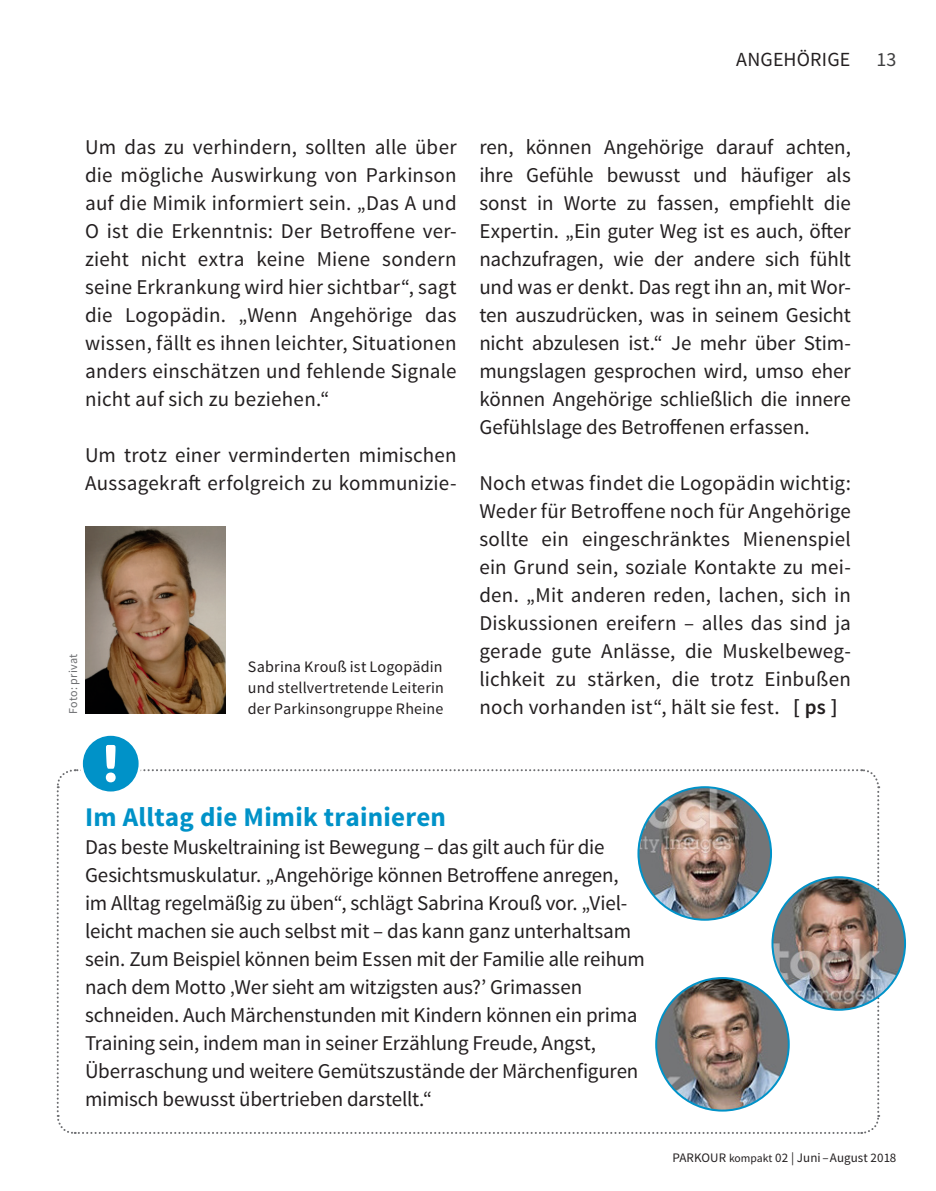
<style>
.page{position:relative;width:936px;height:1191px;background:#fff}
.page>*{position:absolute;margin:0;border:0;box-sizing:border-box;transform-origin:0 0}
.Copy{font:700 27px "Source Sans Pro";letter-spacing:.005em;color:#0092c8}
.Copy-2{font:21px/28px "Source Sans Pro";letter-spacing:-.005em;color:#231f20;text-align:justify}
.t1{font:20px "Source Sans Pro";letter-spacing:.01em;color:#231f20}
.t2{font:20px "Source Sans Pro";color:#3e3e3f}
.BU_2{font:16px/21px "Source Sans Pro";letter-spacing:.01em;color:#231f20}
.t3{font:13px "Source Sans Pro";letter-spacing:.005em;color:#231f20}
.BU_Credits{font:12px "Source Sans Pro";letter-spacing:.02em;color:#6c6d70}
.s1{font-weight:600}
.s2{font-size:11.6px}
</style>
<div class="page">
<img style="left:85px;top:526px;width:140px;height:188px">
<svg style="left:81px;top:734px;width:59px;height:59px"></svg>
<div style="left:80px;top:733px;width:61px;height:61px;border:3px solid #fff;border-radius:50%"></div>
<svg style="left:56px;top:745px;width:824px;height:389px"></svg>
<img style="left:638px;top:787px;width:133px;height:132px;border-radius:66px">
<img style="left:772px;top:877px;width:133px;height:132px;border-radius:66px">
<img style="left:656px;top:978px;width:132px;height:132px;border-radius:66px">
<p class="t1" style="left:736px;top:47px;width:116px">ANGEHÖRIGE</p>
<p class="t2" style="left:876px;top:47px;width:21px">13</p>
<p class="Copy-2" style="left:85px;top:133px;width:373px">Um das zu verhindern, sollten alle über die mögliche Auswirkung von Parkinson auf die Mimik informiert sein. „Das A und O ist die Erkenntnis: Der Betroffene ver&shy;zieht nicht extra keine Miene sondern seine Erkrankung wird hier sichtbar“, sagt die Logopädin. „Wenn Angehörige das wissen, fällt es ihnen leichter, Situationen anders einschätzen und fehlende Signale nicht auf sich zu beziehen.“</p>
<p class="Copy-2" style="left:85px;top:441px;width:373px">Um trotz einer verminderten mimischen<br>Aussagekraft erfolgreich zu kommunizie-</p>
<p class="BU_Credits" style="left:66px;top:714px;width:61px;rotate:-90deg">Foto: privat</p>
<p class="BU_2" style="left:248px;top:656px;width:198px">Sabrina Krouß ist Logopädin und stellvertretende Leiterin</p>
<p class="BU_2" style="left:248px;top:698px;width:197px">der Parkinsongruppe Rheine</p>
<p class="Copy-2" style="left:479px;top:133px;width:373px">ren, können Angehörige darauf achten, ihre Gefühle bewusst und häufiger als sonst in Worte zu fassen, empfiehlt die Expertin. „Ein guter Weg ist es auch, öfter nachzufragen, wie der andere sich fühlt und was er denkt. Das regt ihn an, mit Wor&shy;ten auszudrücken, was in seinem Gesicht nicht abzulesen ist.“ Je mehr über Stim&shy;mungslagen gesprochen wird, umso eher können Angehörige schließlich die innere Gefühlslage des Betroffenen erfassen.</p>
<p class="Copy-2" style="left:479px;top:469px;width:373px">Noch etwas findet die Logopädin wichtig:<br>Weder für Betroffene noch für Angehörige sollte ein eingeschränktes Mienenspiel ein Grund sein, soziale Kontakte zu mei&shy;den. „Mit anderen reden, lachen, sich in Diskussionen ereifern – alles das sind ja gerade gute Anlässe, die Muskelbeweg&shy;lichkeit zu stärken, die trotz Einbußen noch vorhanden ist“, hält sie fest. <span class="s1">[ ps ]</span></p>
<p class="Copy" style="left:85px;top:799px;width:362px">Im Alltag die Mimik trainieren</p>
<p class="Copy-2" style="left:85px;top:833px;width:561px;text-align:left">Das beste Muskeltraining ist Bewegung – das gilt auch für die Gesichtsmuskulatur. „Angehörige können Betroffene anregen, im Alltag regelmäßig zu üben“, schlägt Sabrina Krouß vor. „Viel&shy;leicht machen sie auch selbst mit – das kann ganz unterhaltsam sein. Zum Beispiel können beim Essen mit der Familie alle reihum nach dem Motto ‚Wer sieht am witzigsten aus?’ Grimassen schneiden. Auch Märchenstunden mit Kindern können ein prima Training sein, indem man in seiner Erzählung Freude, Angst, Überraschung und weitere Gemütszustände der Märchenfiguren mimisch bewusst übertrieben darstellt.“</p>
<p class="t3" style="left:672px;top:1149px;width:225px">PARKOUR <span class="s2">kompakt</span> 02 | Juni –August 2018</p>
</div>
